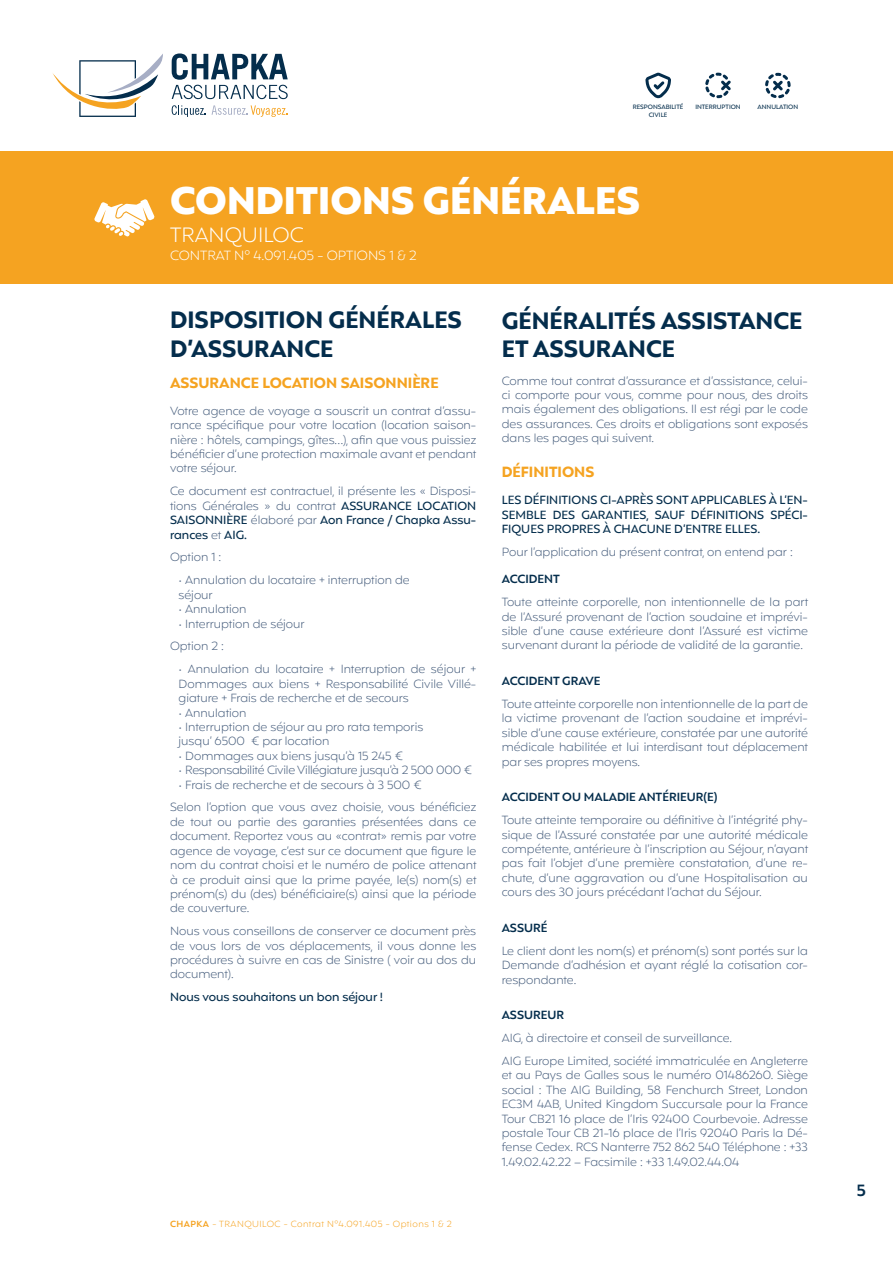
<style>
.page{position:relative;width:893px;height:1263px;background:#fff}
.page>*{position:absolute;margin:0;border:0;box-sizing:border-box;transform-origin:0 0}
.t1{font:900 39px "Mangueira Alt";color:#fff}
.t2{font:700 24px/28.8px "Mangueira Alt";color:#042d4c}
.t3{font:300 21px "Mangueira Alt";color:#fff}
.t4{font:600 16.5px "Mangueira Alt";color:#042d4c}
.t5{font:700 15px "Mangueira Alt";color:#f5a321}
.t6{font:300 13.5px "Mangueira Alt";color:#fff}
.t7{font:300 12px/14.4px "Mangueira Alt";color:#475e7d;text-align:justify}
.t8{font:500 12px/14.4px "Mangueira Alt";color:#042d4c;text-align:justify}
.t9{font:600 12px "Mangueira Alt";color:#042d4c}
.t10{font:300 12px "Mangueira Alt";letter-spacing:-.02em;color:#475e7d}
.t11{font:300 9px "Mangueira Alt";letter-spacing:.05em;color:#f5a321}
.t12{font:500 6.3px/7.6px "Mangueira Alt";color:#042d4c;text-align:center}
.s1{font-weight:500;color:#042d4c}
.s2{font-weight:600}
</style>
<div class="page">
<div style="left:0;top:152px;width:893px;height:132px;background:#f5a321"></div>
<svg style="left:645px;top:73px;width:26px;height:25px"></svg>
<svg style="left:765px;top:73px;width:26px;height:25px"></svg>
<svg style="left:705px;top:73px;width:26px;height:25px"></svg>
<svg style="left:52px;top:54px;width:111px;height:63px"></svg>
<svg style="left:172px;top:105px;width:34px;height:12px"></svg>
<svg style="left:212px;top:105px;width:76px;height:12px"></svg>
<svg style="left:172px;top:53px;width:116px;height:46px"></svg>
<svg style="left:94px;top:199px;width:61px;height:37px"></svg>
<p class="t12" style="left:633px;top:103px;width:52px">RESPONSABILITÉ<br>CIVILE</p>
<p class="t12" style="left:695px;top:103px;width:47px">INTERRUPTION</p>
<p class="t12" style="left:757px;top:103px;width:42px">ANNULATION</p>
<h1 class="t1" style="left:170px;top:175px;width:472px">CONDITIONS GÉNÉRALES</h1>
<h3 class="t3" style="left:170px;top:221px;width:135px">TRANQUILOC</h3>
<p class="t6" style="left:170px;top:247px;width:248px">CONTRAT N° 4.091.405 - OPTIONS 1 &amp; 2</p>
<h2 class="t2" style="left:170px;top:308px;width:293px">DISPOSITION GÉNÉRALES<br>D’ASSURANCE</h2>
<p class="t5" style="left:170px;top:373px;width:270px">ASSURANCE LOCATION SAISONNIÈRE</p>
<p class="t7" style="left:170px;top:404px;width:308px">Votre agence de voyage a souscrit un contrat d’assu&shy;rance spécifique pour votre location (location saison&shy;nière : hôtels, campings, gîtes…), afin que vous puissiez bénéficier d’une protection maximale avant et pendant votre séjour.</p>
<p class="t7" style="left:170px;top:485px;width:308px">Ce document est contractuel, il présente les « Disposi&shy;tions Générales » du contrat <span class="s1">ASSURANCE LOCATION SAISONNIÈRE</span> élaboré par <span class="s1">Aon France / Chapka Assu&shy;rances</span> et <span class="s1">AIG.</span></p>
<p class="t7" style="left:170px;top:551px;width:53px">Option 1 :</p>
<p class="t7" style="left:179px;top:574px;width:233px">• Annulation du locataire + interruption de séjour</p>
<p class="t7" style="left:179px;top:603px;width:69px">• Annulation</p>
<p class="t7" style="left:170px;top:613px;width:136px;line-height:23px;text-indent:9px">• Interruption de séjour<br>Option 2 :</p>
<p class="t7" style="left:179px;top:663px;width:299px">• Annulation du locataire + Interruption de séjour + Dommages aux biens + Responsabilité Civile Villé&shy;giature + Frais de recherche et de secours</p>
<p class="t7" style="left:179px;top:706px;width:69px">• Annulation</p>
<p class="t7" style="left:179px;top:721px;width:246px">• Interruption de séjour au pro rata temporis jusqu’ 6500 € par location</p>
<p class="t7" style="left:179px;top:749px;width:226px">• Dommages aux biens jusqu’à 15 245 €</p>
<p class="t10" style="left:179px;top:762px;width:295px">• Responsabilité Civile Villégiature jusqu’à 2 500 000 €</p>
<p class="t7" style="left:170px;top:774px;width:308px;line-height:23px;text-indent:9px">• Frais de recherche et de secours à 3 500 €<br>Selon l’option que vous avez choisie, vous bénéficiez</p>
<p class="t7" style="left:170px;top:815px;width:308px">de tout ou partie des garanties présentées dans ce document. Reportez vous au «contrat» remis par votre agence de voyage, c’est sur ce document que figure le nom du contrat choisi et le numéro de police attenant à ce produit ainsi que la prime payée, le(s) nom(s) et prénom(s) du (des) bénéficiaire(s) ainsi que la période de couverture.</p>
<p class="t7" style="left:170px;top:925px;width:308px">Nous vous conseillons de conserver ce document près de vous lors de vos déplacements, il vous donne les procédures à suivre en cas de Sinistre ( voir au dos du document).</p>
<p class="t8" style="left:170px;top:991px;width:214px">Nous vous souhaitons un bon séjour !</p>
<p class="t11" style="left:170px;top:1218px;width:283px"><span class="s2">CHAPKA</span> - TRANQUILOC - Contrat N°4.091.405 - Options 1 &amp; 2</p>
<h2 class="t2" style="left:502px;top:308px;width:302px">GÉNÉRALITÉS ASSISTANCE<br>ET ASSURANCE</h2>
<p class="t7" style="left:502px;top:374px;width:308px">Comme tout contrat d’assurance et d’assistance, celui&shy;ci comporte pour vous, comme pour nous, des droits mais également des obligations. Il est régi par le code des assurances. Ces droits et obligations sont exposés dans les pages qui suivent.</p>
<p class="t5" style="left:502px;top:462px;width:94px">DÉFINITIONS</p>
<p class="t8" style="left:502px;top:494px;width:308px">LES DÉFINITIONS CI-APRÈS SONT APPLICABLES À L’EN-SEMBLE DES GARANTIES, SAUF DÉFINITIONS SPÉCI-FIQUES PROPRES À CHACUNE D’ENTRE ELLES.</p>
<p class="t7" style="left:502px;top:546px;width:293px">Pour l’application du présent contrat, on entend par :</p>
<p class="t9" style="left:502px;top:571px;width:60px">ACCIDENT</p>
<p class="t7" style="left:502px;top:596px;width:308px">Toute atteinte corporelle, non intentionnelle de la part de l’Assuré provenant de l’action soudaine et imprévi&shy;sible d’une cause extérieure dont l’Assuré est victime survenant durant la période de validité de la garantie.</p>
<p class="t9" style="left:502px;top:673px;width:100px">ACCIDENT GRAVE</p>
<p class="t7" style="left:502px;top:698px;width:308px">Toute atteinte corporelle non intentionnelle de la part de la victime provenant de l’action soudaine et imprévi&shy;sible d’une cause extérieure, constatée par une autorité médicale habilitée et lui interdisant tout déplacement par ses propres moyens.</p>
<p class="t9" style="left:502px;top:789px;width:217px">ACCIDENT OU MALADIE ANTÉRIEUR(E)</p>
<p class="t7" style="left:502px;top:814px;width:308px">Toute atteinte temporaire ou définitive à l’intégrité phy&shy;sique de l’Assuré constatée par une autorité médicale compétente, antérieure à l’inscription au Séjour, n’ayant pas fait l’objet d’une première constatation, d’une re&shy;chute, d’une aggravation ou d’une Hospitalisation au cours des 30 jours précédant l’achat du Séjour.</p>
<p class="t9" style="left:502px;top:920px;width:47px">ASSURÉ</p>
<p class="t7" style="left:502px;top:944px;width:308px">Le client dont les nom(s) et prénom(s) sont portés sur la Demande d’adhésion et ayant réglé la cotisation cor&shy;respondante.</p>
<p class="t9" style="left:502px;top:1007px;width:64px">ASSUREUR</p>
<p class="t7" style="left:502px;top:1027px;width:308px;line-height:23px">AIG, à directoire et conseil de surveillance.<br>AIG Europe Limited, société immatriculée en Angleterre</p>
<p class="t7" style="left:502px;top:1069px;width:308px">et au Pays de Galles sous le numéro 01486260. Siège social : The AIG Building, 58 Fenchurch Street, London EC3M 4AB, United Kingdom Succursale pour la France Tour CB21 16 place de l’Iris 92400 Courbevoie. Adresse postale Tour CB 21-16 place de l’Iris 92040 Paris la Dé&shy;fense Cedex. RCS Nanterre 752 862 540 Téléphone : +33<br>1.49.02.42.22 – Facsimile : +33 1.49.02.44.04</p>
<h3 class="t4" style="left:857px;top:1179px;width:11px">5</h3>
</div>
